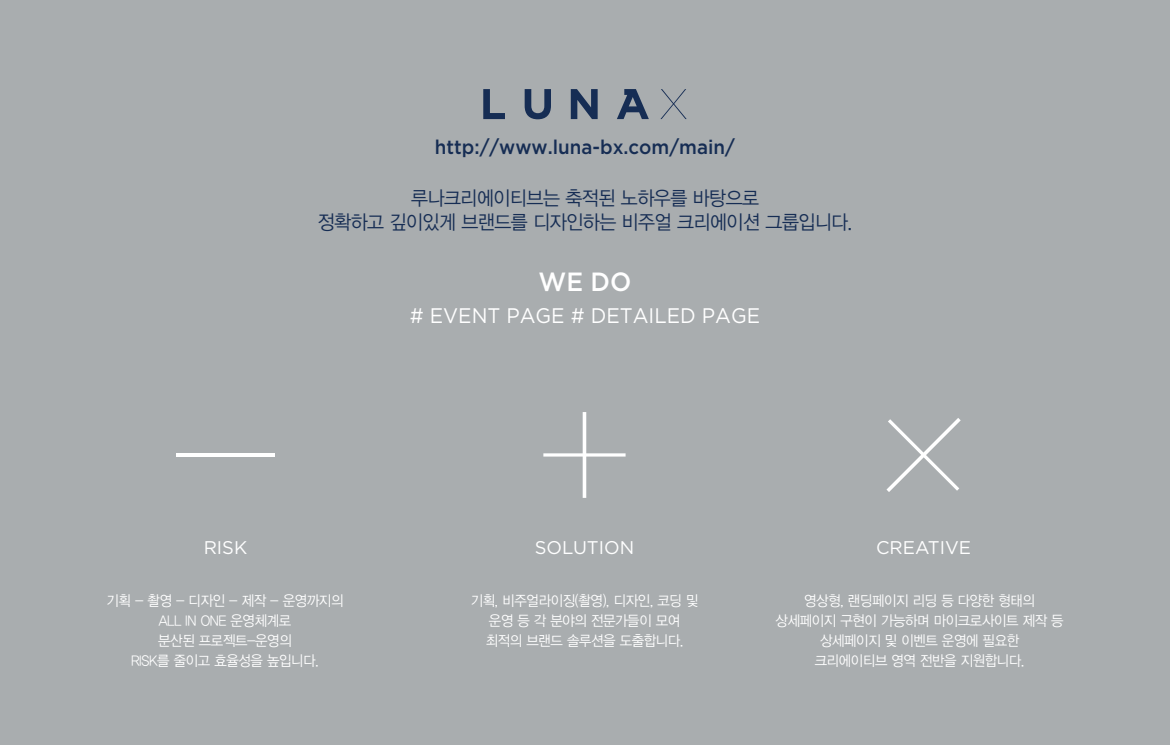
<style>
.page{position:relative;width:1170px;height:745px;background:#fff}
.page>*{position:absolute;margin:0;border:0;box-sizing:border-box;transform-origin:0 0}
.t1{font:500 26.38px "Gotham";color:#fff;scale:.95 1}
.t2{font:21px "Gotham";color:#fff;scale:.95 1}
.t3{font:19.75px/23.8px "YDVYGO Std 12";letter-spacing:-.025em;color:#162d54;text-align:center;scale:.93 1}
.t4{font:500 19.75px "Gotham";color:#162d54;scale:.95 1}
.t5{font:18.38px "Gotham";color:#fff}
.t6{font:14.5px/20px "YDVYGO Std 12";letter-spacing:-.025em;color:#fff;text-align:center;scale:.93 1}
</style>
<div class="page">
<div style="left:0;top:0;width:1169px;height:744px;background:#a9adaf"></div>
<svg style="left:483px;top:89px;width:22px;height:30px"></svg>
<svg style="left:524px;top:89px;width:27px;height:30px"></svg>
<svg style="left:570px;top:89px;width:27px;height:30px"></svg>
<svg style="left:617px;top:89px;width:31px;height:30px"></svg>
<svg style="left:660px;top:89px;width:26px;height:30px"></svg>
<hr style="left:176px;top:453px;width:98px;height:3px;background:#fff">
<svg style="left:543px;top:412px;width:82px;height:85px"></svg>
<svg style="left:886px;top:418px;width:74px;height:74px"></svg>
<h3 class="t4" style="left:435px;top:138px;width:317px">http://www.luna-bx.com/main/</h3>
<h3 class="t3" style="left:318px;top:187px;width:576px">루나크리에이티브는 축적된 노하우를 바탕으로<br>정확하고 깊이있게 브랜드를 디자인하는 비주얼 크리에이션 그룹입니다.</h3>
<h1 class="t1" style="left:538px;top:269px;width:99px">WE DO</h1>
<h2 class="t2" style="left:410px;top:306px;width:370px"># EVENT PAGE # DETAILED PAGE</h2>
<p class="t5" style="left:204px;top:538px;width:45px">RISK</p>
<p class="t6" style="left:106px;top:590px;width:256px">기획 - 촬영 - 디자인 - 제작 - 운영까지의<br>ALL IN ONE 운영체계로<br>분산된 프로젝트-운영의<br>RISK를 줄이고 효율성을 높입니다.</p>
<p class="t5" style="left:534px;top:538px;width:101px">SOLUTION</p>
<p class="t6" style="left:470px;top:590px;width:246px">기획, 비주얼라이징(촬영), 디자인, 코딩 및 운영 등 각 분야의 전문가들이 모여 최적의 브랜드 솔루션을 도출합니다.</p>
<p class="t5" style="left:875px;top:538px;width:97px">CREATIVE</p>
<p class="t6" style="left:775px;top:590px;width:311px">영상형, 랜딩페이지 리딩 등 다양한 형태의 상세페이지 구현이 가능하며 마이크로사이트 제작 등 상세페이지 및 이벤트 운영에 필요한<br>크리에이티브 영역 전반을 지원합니다.</p>
</div>
